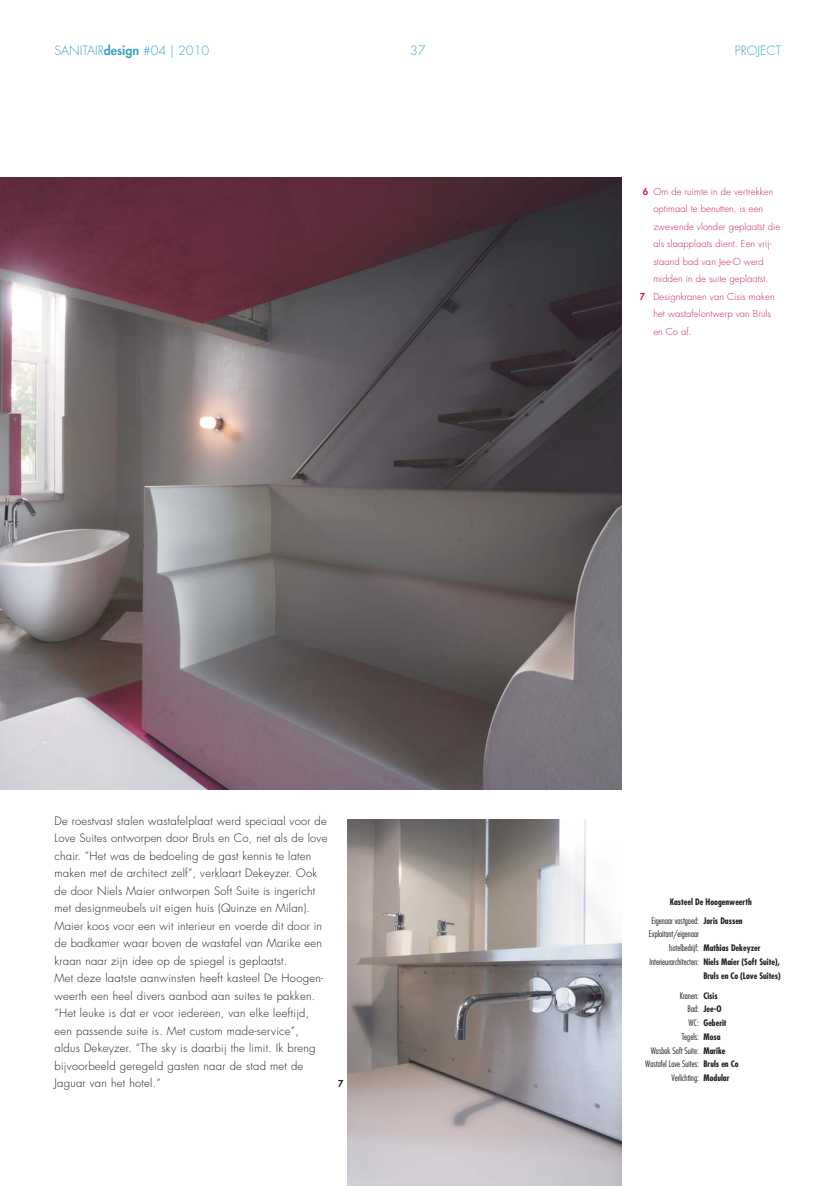
<style>
.page{position:relative;width:834px;height:1186px;background:#fff}
.page>*{position:absolute;margin:0;border:0;box-sizing:border-box;transform-origin:0 0}
.t1{font:300 12.5px "Futura Std";color:#3ea5c5}
.t2{font:300 11.25px/17.5px "Futura Std";letter-spacing:.02em;color:#231f20}
.t3{font:300 9.38px "Futura Std";letter-spacing:.01em;color:#c9224c}
.t4{font:800 9.38px "Futura Std";color:#231f20}
.t5{font:700 condensed 8.75px/18.8px "Futura Std";color:#231f20}
.t6{font:300 condensed 8.75px "Futura Std";color:#231f20}
.s1{font-weight:800}
.s2{font-weight:300}
.s3{font-weight:700}
</style>
<div class="page">
<img style="left:0;top:178px;width:621px;height:612px">
<img style="left:347px;top:820px;width:274px;height:366px">
<p class="t1" style="left:54px;top:45px;width:156px">SANITAIR<span class="s1">design</span> #04 | 2010</p>
<p class="t1" style="left:410px;top:45px;width:17px">37</p>
<p class="t1" style="left:734px;top:45px;width:48px">PROJECT</p>
<p class="t2" style="left:54px;top:813px;width:274px">De roestvast stalen wastafelplaat werd speciaal voor de Love Suites ontworpen door Bruls en Co, net als de love chair. ”Het was de bedoeling de gast kennis te laten maken met de architect zelf”, verklaart Dekeyzer. Ook de door Niels Maier ontworpen Soft Suite is ingericht met designmeubels uit eigen huis (Quinze en Milan).<br>Maier koos voor een wit interieur en voerde dit door in de badkamer waar boven de wastafel van Marike een kraan naar zijn idee op de spiegel is geplaatst.<br>Met deze laatste aanwinsten heeft kasteel De Hoogen&shy;weerth een heel divers aanbod aan suites te pakken. ”Het leuke is dat er voor iedereen, van elke leeftijd, een passende suite is. Met custom made-service”,<br>aldus Dekeyzer. ”The sky is daarbij the limit. Ik breng bijvoorbeeld geregeld gasten naar de stad met de Jaguar van het hotel.”</p>
<p class="t4" style="left:338px;top:1080px;width:7px">7</p>
<p class="t3" style="left:642px;top:187px;width:132px"><span class="s1">6</span> Om de ruimte in de vertrekken</p>
<p class="t3" style="left:653px;top:205px;width:111px">optimaal te benutten, is een</p>
<p class="t3" style="left:653px;top:222px;width:128px">zwevende vlonder geplaatst die</p>
<p class="t3" style="left:653px;top:240px;width:120px">als slaapplaats dient. Een vrij-</p>
<p class="t3" style="left:653px;top:257px;width:112px">staand bad van Jee-O werd</p>
<p class="t3" style="left:653px;top:275px;width:116px">midden in de suite geplaatst.</p>
<p class="t3" style="left:639px;top:292px;width:136px"><span class="s1">7</span> Designkranen van Cisis maken</p>
<p class="t3" style="left:653px;top:310px;width:119px">het wastafelontwerp van Bruls</p>
<p class="t3" style="left:653px;top:327px;width:40px">en Co af.</p>
<p class="t5" style="left:651px;top:893px;width:102px;text-indent:18px">Kasteel De Hoogenweerth<br><span class="s2">Eigenaar vastgoed:</span> Joris Dassen</p>
<p class="t6" style="left:648px;top:930px;width:52px">Exploitant/eigenaar</p>
<p class="t5" style="left:669px;top:939px;width:93px"><span class="s2">hotelbedrijf:</span> Mathias Dekeyzer</p>
<p class="t5" style="left:649px;top:953px;width:132px"><span class="s2">Interieurarchitecten:</span> Niels Maier (Soft Suite),</p>
<p class="t5" style="left:703px;top:967px;width:79px">Bruls en Co (Love Suites)</p>
<p class="t6" style="left:679px;top:992px;width:39px">Kranen: <span class="s3">Cisis</span></p>
<p class="t5" style="left:687px;top:1001px;width:36px"><span class="s2">Bad:</span> Jee-O</p>
<p class="t5" style="left:688px;top:1014px;width:40px"><span class="s2">WC:</span> Geberit</p>
<p class="t6" style="left:681px;top:1033px;width:40px">Tegels: <span class="s3">Mosa</span></p>
<p class="t6" style="left:650px;top:1047px;width:76px">Wasbak Soft Suite: <span class="s3">Marike</span></p>
<p class="t6" style="left:645px;top:1060px;width:95px">Wastafel Love Suites: <span class="s3">Bruls en Co</span></p>
<p class="t6" style="left:671px;top:1074px;width:59px">Verlichting: <span class="s3">Modular</span></p>
</div>
